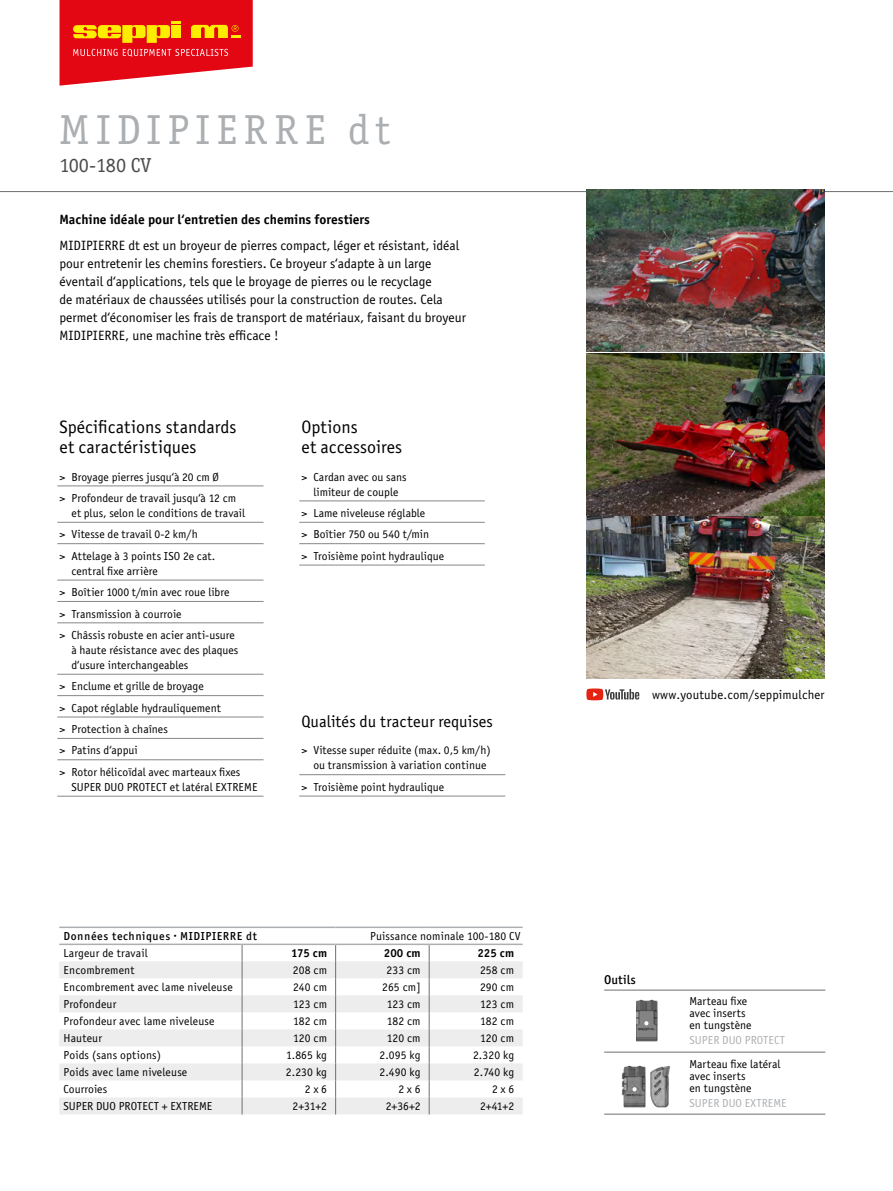
<style>
.page{position:relative;width:893px;height:1191px;background:#fff}
.page>*{position:absolute;margin:0;border:0;box-sizing:border-box;transform-origin:0 0}
.t1{font:42px "Officina Serif ITC";letter-spacing:.165em;color:#acafb2}
.t2{font:20.25px "Officina Serif ITC";color:#4a4a49}
.t3{font:18px/19.5px "Officina Sans Book ITC";color:#000}
.t4{font:16.5px "Officina Sans Book ITC";color:#000}
.t5{font:13.5px/18px "Officina Sans Book ITC";color:#000}
.t6{font:13.5px "Officina Sans Bold ITC";color:#000}
.t7{font:12.75px "Officina Sans Book ITC";letter-spacing:.01em;color:#000}
.t8{font:12.75px "Officina Sans Medium ITC";color:#000}
.t9{font:11.7px/21.5px "Officina Sans Book ITC";color:#000}
.t10{font:11.7px "Officina Sans Book ITC";color:#acafb2}
.t11{font:11.7px "Officina Sans Medium ITC";letter-spacing:.05em;color:#000}
.t12{font:11.7px "Officina Sans Bold ITC";letter-spacing:.01em;color:#000}
</style>
<div class="page">
<svg style="left:60px;top:0;width:193px;height:86px;background:#e93f30"></svg>
<hr style="left:0;top:191px;width:893px;height:1px;background:#706f6f">
<img style="left:586px;top:190px;width:239px;height:161px">
<img style="left:586px;top:517px;width:239px;height:161px">
<img style="left:586px;top:353px;width:238px;height:162px">
<svg style="left:586px;top:688px;width:53px;height:12px"></svg>
<hr style="left:604px;top:1113px;width:221px;height:1px;background:#706f6f">
<hr style="left:604px;top:1051px;width:221px;height:1px;background:#706f6f">
<img style="left:636px;top:999px;width:21px;height:43px">
<img style="left:621px;top:1065px;width:50px;height:43px">
<hr style="left:604px;top:989px;width:221px;height:1px;background:#706f6f">
<svg style="left:59px;top:961px;width:464px;height:153px;fill:#ededed"></svg>
<svg style="left:429px;top:945px;width:1px;height:169px"></svg>
<svg style="left:242px;top:945px;width:1px;height:169px"></svg>
<svg style="left:335px;top:945px;width:1px;height:169px"></svg>
<hr style="left:59px;top:943px;width:183px;height:2px;background:#acafb2">
<hr style="left:59px;top:926px;width:183px;height:2px;background:#acafb2">
<hr style="left:242px;top:926px;width:94px;height:2px;background:#acafb2">
<hr style="left:336px;top:926px;width:93px;height:2px;background:#acafb2">
<hr style="left:429px;top:926px;width:94px;height:2px;background:#acafb2">
<hr style="left:242px;top:943px;width:94px;height:2px;background:#acafb2">
<hr style="left:336px;top:943px;width:93px;height:2px;background:#acafb2">
<hr style="left:429px;top:943px;width:94px;height:2px;background:#acafb2">
<hr style="left:57px;top:485px;width:207px;height:1px;background:#878787">
<hr style="left:57px;top:522px;width:207px;height:1px;background:#878787">
<hr style="left:57px;top:543px;width:207px;height:1px;background:#878787">
<hr style="left:57px;top:580px;width:207px;height:1px;background:#878787">
<hr style="left:57px;top:601px;width:207px;height:1px;background:#878787">
<hr style="left:57px;top:622px;width:207px;height:1px;background:#878787">
<hr style="left:57px;top:674px;width:207px;height:1px;background:#878787">
<hr style="left:57px;top:695px;width:207px;height:1px;background:#878787">
<hr style="left:57px;top:716px;width:207px;height:1px;background:#878787">
<hr style="left:57px;top:738px;width:207px;height:1px;background:#878787">
<hr style="left:57px;top:759px;width:207px;height:1px;background:#878787">
<hr style="left:57px;top:796px;width:207px;height:1px;background:#878787">
<hr style="left:299px;top:500px;width:186px;height:1px;background:#878787">
<hr style="left:299px;top:522px;width:186px;height:1px;background:#878787">
<hr style="left:299px;top:543px;width:186px;height:1px;background:#878787">
<hr style="left:299px;top:565px;width:186px;height:1px;background:#878787">
<hr style="left:299px;top:774px;width:206px;height:1px;background:#878787">
<hr style="left:299px;top:796px;width:206px;height:1px;background:#878787">
<h1 class="t1" style="left:59px;top:103px;width:333px">MIDIPIERRE dt</h1>
<h2 class="t2" style="left:59px;top:152px;width:93px">100-180 CV</h2>
<p class="t6" style="left:59px;top:210px;width:312px">Machine idéale pour l‘entretien des chemins forestiers</p>
<p class="t5" style="left:59px;top:236px;width:408px">MIDIPIERRE dt est un broyeur de pierres compact, léger et résistant, idéal pour entretenir les chemins forestiers. Ce broyeur s‘adapte à un large éventail d‘applications, tels que le broyage de pierres ou le recyclage<br>de matériaux de chaussées utilisés pour la construction de routes. Cela permet d‘économiser les frais de transport de matériaux, faisant du broyeur MIDIPIERRE, une machine très efficace !</p>
<h3 class="t3" style="left:59px;top:417px;width:179px">Spécifications standards et caractéristiques</h3>
<p class="t9" style="left:59px;top:465px;width:178px">&gt; Broyage pierres jusqu‘à 20 cm Ø<br>&gt; Profondeur de travail jusqu‘à 12 cm</p>
<p class="t9" style="left:59px;top:502px;width:187px;text-indent:12px">et plus, selon le conditions de travail &gt; Vitesse de travail 0-2 km/h<br>&gt; Attelage à 3 points ISO 2e cat.</p>
<p class="t9" style="left:59px;top:559px;width:177px;text-indent:12px">central fixe arrière<br>&gt; Boîtier 1000 t/min avec roue libre &gt; Transmission à courroie<br>&gt; Châssis robuste en acier anti-usure</p>
<p class="t9" style="left:71px;top:642px;width:168px;line-height:15px">à haute résistance avec des plaques d‘usure interchangeables</p>
<p class="t9" style="left:59px;top:675px;width:182px">&gt; Enclume et grille de broyage<br>&gt; Capot réglable hydrauliquement<br>&gt; Protection à chaînes<br>&gt; Patins d‘appui<br>&gt; Rotor hélicoïdal avec marteaux fixes</p>
<p class="t9" style="left:71px;top:775px;width:188px">SUPER DUO PROTECT et latéral EXTREME</p>
<h3 class="t3" style="left:301px;top:417px;width:102px">Options<br>et accessoires</h3>
<p class="t9" style="left:301px;top:469px;width:107px;line-height:15px;text-align:center">&gt; Cardan avec ou sans limiteur de couple</p>
<p class="t9" style="left:301px;top:502px;width:144px">&gt; Lame niveleuse réglable<br>&gt; Boîtier 750 ou 540 t/min<br>&gt; Troisième point hydraulique</p>
<h3 class="t4" style="left:301px;top:710px;width:193px">Qualités du tracteur requises</h3>
<p class="t9" style="left:313px;top:742px;width:179px;line-height:15px;text-indent:-12px">&gt; Vitesse super réduite (max. 0,5 km/h) ou transmission à variation continue</p>
<p class="t9" style="left:301px;top:775px;width:144px">&gt; Troisième point hydraulique</p>
<p class="t11" style="left:63px;top:928px;width:195px">Données techniques · MIDIPIERRE dt</p>
<p class="t9" style="left:370px;top:925px;width:152px">Puissance nominale 100-180 CV</p>
<p class="t9" style="left:63px;top:942px;width:86px">Largeur de travail</p>
<p class="t12" style="left:291px;top:945px;width:37px">175 cm</p>
<p class="t12" style="left:384px;top:945px;width:38px">200 cm</p>
<p class="t12" style="left:477px;top:945px;width:38px">225 cm</p>
<p class="t9" style="left:63px;top:959px;width:73px">Encombrement</p>
<p class="t9" style="left:293px;top:959px;width:36px">208 cm</p>
<p class="t9" style="left:386px;top:959px;width:36px">233 cm</p>
<p class="t9" style="left:480px;top:959px;width:36px">258 cm</p>
<p class="t9" style="left:63px;top:976px;width:171px">Encombrement avec lame niveleuse</p>
<p class="t9" style="left:293px;top:976px;width:35px">240 cm</p>
<p class="t9" style="left:382px;top:976px;width:40px">265 cm]</p>
<p class="t9" style="left:480px;top:976px;width:36px">290 cm</p>
<p class="t9" style="left:63px;top:993px;width:54px">Profondeur</p>
<p class="t9" style="left:293px;top:993px;width:35px">123 cm</p>
<p class="t9" style="left:387px;top:993px;width:35px">123 cm</p>
<p class="t9" style="left:480px;top:993px;width:35px">123 cm</p>
<p class="t9" style="left:63px;top:1010px;width:153px">Profondeur avec lame niveleuse</p>
<p class="t9" style="left:293px;top:1010px;width:35px">182 cm</p>
<p class="t9" style="left:387px;top:1010px;width:35px">182 cm</p>
<p class="t9" style="left:480px;top:1010px;width:35px">182 cm</p>
<p class="t9" style="left:63px;top:1027px;width:40px">Hauteur</p>
<p class="t9" style="left:293px;top:1027px;width:35px">120 cm</p>
<p class="t9" style="left:387px;top:1027px;width:35px">120 cm</p>
<p class="t9" style="left:480px;top:1027px;width:35px">120 cm</p>
<p class="t9" style="left:63px;top:1044px;width:99px">Poids (sans options)</p>
<p class="t9" style="left:286px;top:1044px;width:42px">1.865 kg</p>
<p class="t9" style="left:379px;top:1044px;width:43px">2.095 kg</p>
<p class="t9" style="left:473px;top:1044px;width:43px">2.320 kg</p>
<p class="t9" style="left:63px;top:1061px;width:125px">Poids avec lame niveleuse</p>
<p class="t9" style="left:286px;top:1061px;width:43px">2.230 kg</p>
<p class="t9" style="left:379px;top:1061px;width:43px">2.490 kg</p>
<p class="t9" style="left:474px;top:1061px;width:42px">2.740 kg</p>
<p class="t9" style="left:63px;top:1078px;width:45px">Courroies</p>
<p class="t9" style="left:305px;top:1078px;width:24px">2 x 6</p>
<p class="t9" style="left:398px;top:1078px;width:24px">2 x 6</p>
<p class="t9" style="left:492px;top:1078px;width:24px">2 x 6</p>
<p class="t9" style="left:63px;top:1095px;width:151px">SUPER DUO PROTECT + EXTREME</p>
<p class="t9" style="left:293px;top:1095px;width:36px">2+31+2</p>
<p class="t9" style="left:386px;top:1095px;width:36px">2+36+2</p>
<p class="t9" style="left:480px;top:1095px;width:36px">2+41+2</p>
<p class="t7" style="left:652px;top:686px;width:174px">www.youtube.com/seppimulcher</p>
<p class="t8" style="left:604px;top:970px;width:33px">Outils</p>
<p class="t9" style="left:689px;top:995px;width:64px;line-height:12px">Marteau fixe avec inserts en tungstène</p>
<p class="t10" style="left:689px;top:1032px;width:97px">SUPER DUO PROTECT</p>
<p class="t9" style="left:689px;top:1057px;width:93px;line-height:12px">Marteau fixe latéral avec inserts<br>en tungstène</p>
<p class="t10" style="left:689px;top:1095px;width:99px">SUPER DUO EXTREME</p>
</div>
